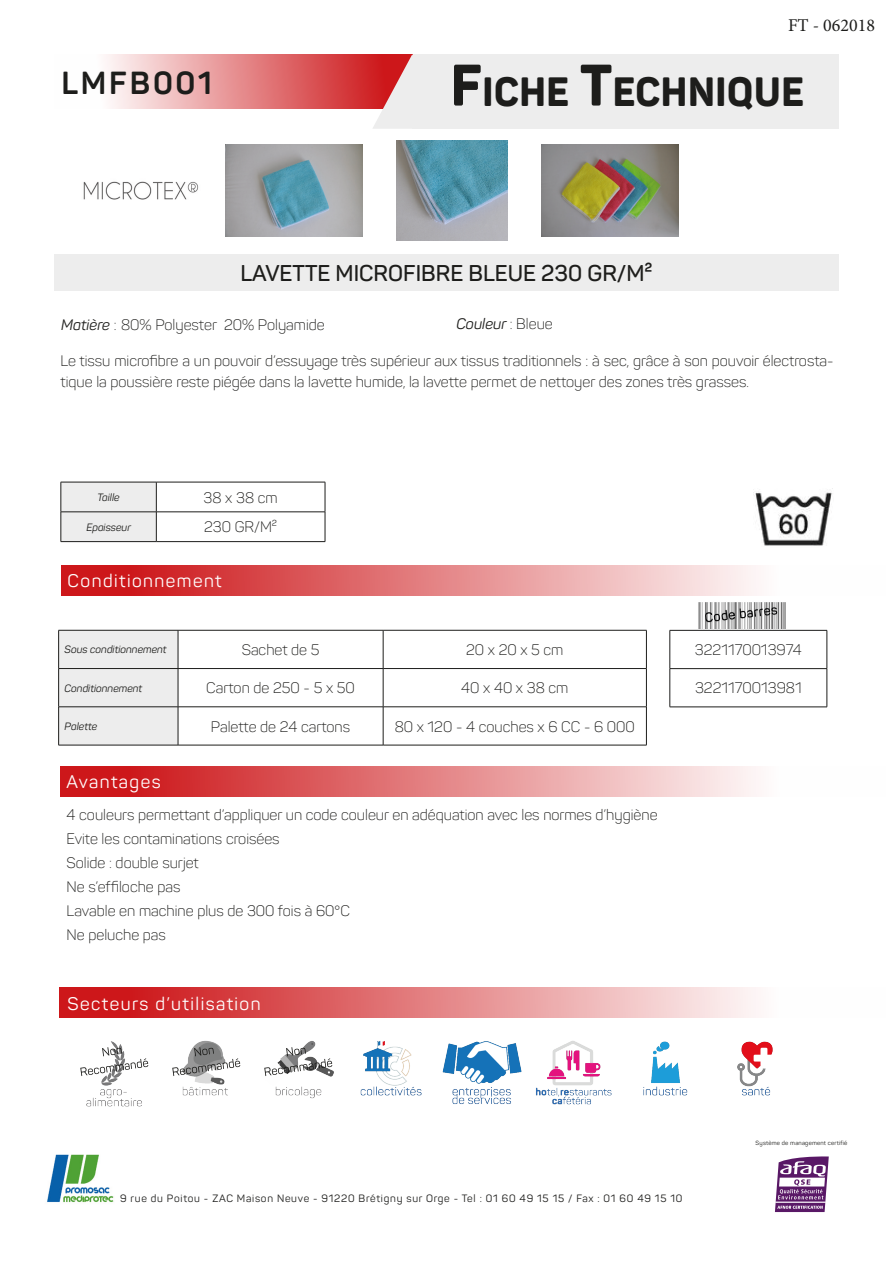
<style>
.page{position:relative;width:893px;height:1263px;background:#fff}
.page>*{position:absolute;margin:0;border:0;box-sizing:border-box;transform-origin:0 0}
.t1{font:800 40.35px "Panton";letter-spacing:.015em;color:#1d1d1b;scale:.96 1}
.t2{font:700 31.5px "Panton";letter-spacing:.085em;color:#1d1d1b}
.t3{font:600 22.5px "Panton";color:#1d1d1b}
.t4{font:18px "Panton";letter-spacing:.08em;color:#fff}
.t5{font:18px "Minion Pro";color:#1d1d1b}
.t6{font:300 15px/24px "Panton";color:#1d1d1b}
.t7{font:italic 15px "Panton";color:#1d1d1b}
.t8{font:10.5px "Panton";letter-spacing:.07em;color:#1d1d1b}
.t9{font:italic 10.5px "Panton";color:#1d1d1b}
.t10{font:6px "Panton";letter-spacing:.03em;color:#1d1d1b}
.s1{font-size:57.6px}
.s2{font-weight:400;font-style:italic}
.s3{font-weight:300;font-style:normal}
</style>
<div class="page">
<div style="left:413px;top:54px;width:426px;height:75px;background:#ededed"></div>
<svg style="left:106px;top:54px;width:266px;height:55px;background:#e58c8e"></svg>
<svg style="left:372px;top:54px;width:41px;height:75px;background:#df8c8e"></svg>
<div style="left:60px;top:765px;width:826px;height:31px;background:linear-gradient(to right,#c9070a,#fff)"></div>
<div style="left:60px;top:987px;width:826px;height:31px;background:linear-gradient(to right,#c9070a,#fff)"></div>
<div style="left:61px;top:565px;width:825px;height:31px;background:linear-gradient(to right,#c9070a,#fff)"></div>
<img style="left:86px;top:1096px;width:56px;height:11px">
<img style="left:47px;top:1154px;width:67px;height:49px">
<svg style="left:775px;top:1156px;width:54px;height:56px"></svg>
<hr style="left:776px;top:1202px;width:49px;height:1px;background:#fff">
<img style="left:698px;top:603px;width:88px;height:25px">
<hr style="left:670px;top:630px;width:157px;height:1px;background:#1d1d1b">
<hr style="left:827px;top:630px;width:1px;height:38px;background:#1d1d1b">
<hr style="left:670px;top:668px;width:157px;height:1px;background:#1d1d1b">
<hr style="left:827px;top:669px;width:1px;height:38px;background:#1d1d1b">
<hr style="left:670px;top:707px;width:157px;height:1px;background:#1d1d1b">
<hr style="left:670px;top:630px;width:1px;height:38px;background:#1d1d1b">
<hr style="left:670px;top:669px;width:1px;height:38px;background:#1d1d1b">
<div style="left:59px;top:631px;width:119px;height:114px;background:#ededed"></div>
<hr style="left:383px;top:630px;width:1px;height:38px;background:#1d1d1b">
<hr style="left:178px;top:668px;width:205px;height:1px;background:#1d1d1b">
<hr style="left:383px;top:668px;width:264px;height:1px;background:#1d1d1b">
<hr style="left:383px;top:669px;width:1px;height:38px;background:#1d1d1b">
<hr style="left:178px;top:706px;width:205px;height:1px;background:#1d1d1b">
<hr style="left:383px;top:706px;width:264px;height:1px;background:#1d1d1b">
<hr style="left:383px;top:707px;width:1px;height:38px;background:#1d1d1b">
<hr style="left:58px;top:668px;width:120px;height:1px;background:#1d1d1b">
<hr style="left:58px;top:706px;width:120px;height:1px;background:#1d1d1b">
<hr style="left:178px;top:630px;width:205px;height:1px;background:#1d1d1b">
<hr style="left:383px;top:630px;width:264px;height:1px;background:#1d1d1b">
<hr style="left:646px;top:630px;width:1px;height:38px;background:#1d1d1b">
<hr style="left:646px;top:669px;width:1px;height:38px;background:#1d1d1b">
<hr style="left:646px;top:707px;width:1px;height:38px;background:#1d1d1b">
<hr style="left:178px;top:745px;width:205px;height:1px;background:#1d1d1b">
<hr style="left:383px;top:745px;width:264px;height:1px;background:#1d1d1b">
<hr style="left:58px;top:630px;width:120px;height:1px;background:#1d1d1b">
<hr style="left:58px;top:630px;width:1px;height:38px;background:#1d1d1b">
<hr style="left:178px;top:630px;width:1px;height:38px;background:#1d1d1b">
<hr style="left:58px;top:669px;width:1px;height:38px;background:#1d1d1b">
<hr style="left:178px;top:669px;width:1px;height:38px;background:#1d1d1b">
<hr style="left:58px;top:707px;width:1px;height:38px;background:#1d1d1b">
<hr style="left:178px;top:707px;width:1px;height:38px;background:#1d1d1b">
<hr style="left:58px;top:745px;width:120px;height:1px;background:#1d1d1b">
<hr style="left:156px;top:482px;width:169px;height:1px;background:#1d1d1b">
<hr style="left:325px;top:482px;width:1px;height:30px;background:#1d1d1b">
<hr style="left:156px;top:512px;width:169px;height:1px;background:#1d1d1b">
<svg style="left:325px;top:512px;width:1px;height:29px"></svg>
<hr style="left:156px;top:541px;width:169px;height:1px;background:#1d1d1b">
<svg style="left:61px;top:482px;width:96px;height:60px;background:#e4e4e4"></svg>
<hr style="left:61px;top:541px;width:95px;height:1px;background:#1d1d1b">
<div style="left:54px;top:254px;width:785px;height:37px;background:#ededed"></div>
<img style="left:80px;top:1041px;width:69px;height:55px">
<img style="left:172px;top:1040px;width:69px;height:56px">
<img style="left:264px;top:1041px;width:70px;height:55px">
<img style="left:360px;top:1041px;width:62px;height:55px">
<img style="left:442px;top:1041px;width:80px;height:63px">
<img style="left:536px;top:1041px;width:76px;height:64px">
<img style="left:643px;top:1041px;width:45px;height:55px">
<img style="left:737px;top:1041px;width:36px;height:55px">
<img style="left:754px;top:491px;width:78px;height:55px">
<img style="left:225px;top:145px;width:138px;height:91px">
<img style="left:397px;top:140px;width:111px;height:101px">
<img style="left:541px;top:145px;width:138px;height:91px">
<img style="left:83px;top:181px;width:116px;height:19px">
<h2 class="t2" style="left:61px;top:63px;width:152px">LMFB001</h2>
<p class="t5" style="left:788px;top:13px;width:89px">FT - 062018</p>
<h1 class="t1" style="left:451px;top:66px;width:369px"><span class="s1">F</span>ICHE <span class="s1">T</span>ECHNIQUE</h1>
<h3 class="t3" style="left:240px;top:259px;width:414px">LAVETTE MICROFIBRE BLEUE 230 GR/M²</h3>
<p class="t6" style="left:61px;top:313px;width:265px"><span class="s2">Matière</span> : 80% Polyester 20% Polyamide</p>
<p class="t7" style="left:456px;top:314px;width:98px">Couleur <span class="s3">: Bleue</span></p>
<p class="t6" style="left:61px;top:350px;width:774px;line-height:21px">Le tissu microfibre a un pouvoir d’essuyage très supérieur aux tissus traditionnels : à sec, grâce à son pouvoir électrosta&shy;tique la poussière reste piégée dans la lavette humide, la lavette permet de nettoyer des zones très grasses.</p>
<p class="t9" style="left:98px;top:491px;width:24px">Taille</p>
<p class="t6" style="left:204px;top:485px;width:76px">38 x 38 cm</p>
<p class="t9" style="left:86px;top:520px;width:46px">Epaisseur</p>
<p class="t6" style="left:204px;top:515px;width:75px">230 GR/M²</p>
<p class="t4" style="left:68px;top:570px;width:155px">Conditionnement</p>
<p class="t9" style="left:65px;top:643px;width:103px">Sous conditionnement</p>
<p class="t6" style="left:242px;top:638px;width:79px">Sachet de 5</p>
<p class="t6" style="left:466px;top:638px;width:99px">20 x 20 x 5 cm</p>
<p class="t9" style="left:65px;top:681px;width:79px">Conditionnement</p>
<p class="t6" style="left:206px;top:676px;width:150px">Carton de 250 - 5 x 50</p>
<p class="t6" style="left:461px;top:676px;width:109px">40 x 40 x 38 cm</p>
<p class="t9" style="left:65px;top:720px;width:34px">Palette</p>
<p class="t6" style="left:211px;top:714px;width:141px">Palette de 24 cartons</p>
<p class="t6" style="left:395px;top:714px;width:242px">80 x 120 - 4 couches x 6 CC - 6 000</p>
<p class="t4" style="left:67px;top:770px;width:96px">Avantages</p>
<p class="t6" style="left:67px;top:803px;width:592px">4 couleurs permettant d’appliquer un code couleur en adéquation avec les normes d’hygiène Evite les contaminations croisées<br>Solide : double surjet<br>Ne s’effiloche pas<br>Lavable en machine plus de 300 fois à 60°C<br>Ne peluche pas</p>
<p class="t4" style="left:68px;top:993px;width:195px">Secteurs d’utilisation</p>
<p class="t6" style="left:695px;top:638px;width:108px">3221170013974</p>
<p class="t6" style="left:695px;top:676px;width:108px">3221170013981</p>
<p class="t8" style="left:120px;top:1191px;width:564px">9 rue du Poitou - ZAC Maison Neuve - 91220 Brétigny sur Orge - Tel : 01 60 49 15 15 / Fax : 01 60 49 15 10</p>
<p class="t10" style="left:756px;top:1139px;width:93px">Système de management certifié</p>
</div>
